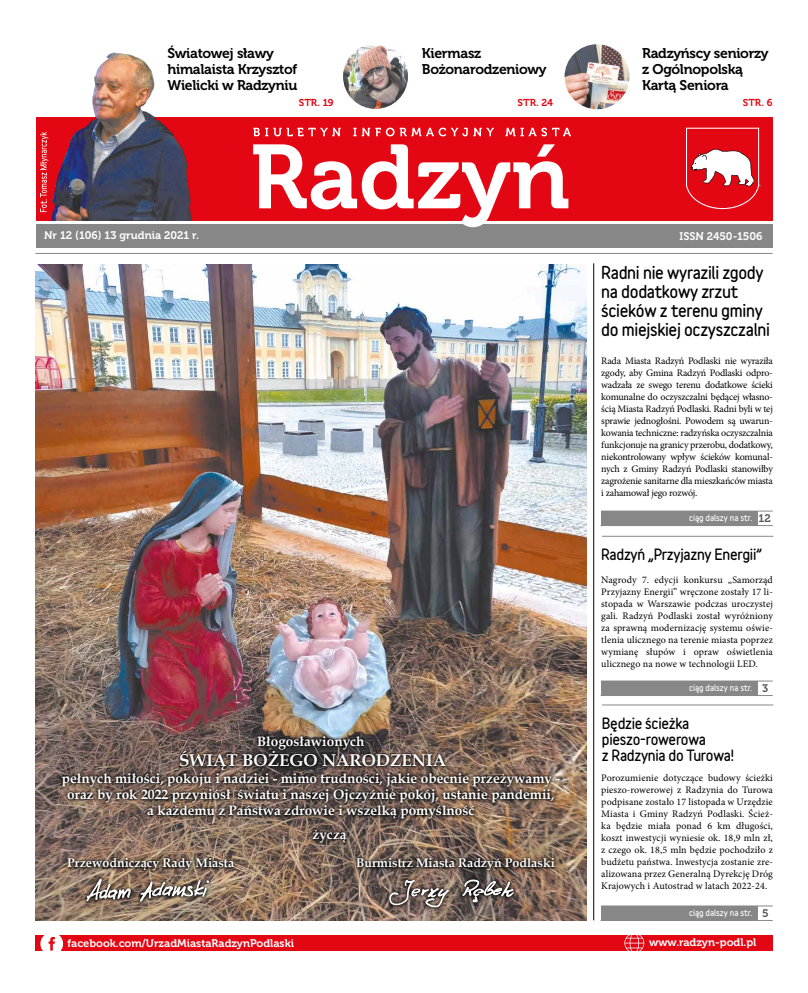
<style>
.page{position:relative;width:808px;height:993px;background:#fff}
.page>*{position:absolute;margin:0;border:0;box-sizing:border-box;transform-origin:0 0}
.t1{font:700 17px "Book Antiqua";color:#fff}
.t2{font:900 16px/19px "Variable";letter-spacing:-.02em;color:#000}
.t3{font:14px/16px "Museo 700";letter-spacing:-.02em;color:#000}
.t4{font:900 14px/16px "Variable";letter-spacing:-.02em;color:#000}
.t5{font:700 13.6px/16.3px "Book Antiqua";color:#fff;text-align:center}
.t6{font:700 12.5px "Book Antiqua";color:#fff}
.t7{font:11px "Museo 700";color:#fff}
.t8{font:11px "Museo 700";color:#575756}
.t9{font:10px/12px "Minion Pro";letter-spacing:.005em;color:#000;text-align:justify}
.t10{font:10px "Museo 700";color:#e30613}
.t11{font:900 8px "Variable";color:#fff}
</style>
<div class="page">
<hr style="left:602px;top:535px;width:171px;height:1px;background:#878787">
<hr style="left:602px;top:704px;width:171px;height:1px;background:#878787">
<div style="left:36px;top:117px;width:736px;height:103px;background:#e30613"></div>
<div style="left:36px;top:224px;width:736px;height:24px;background:#878787"></div>
<hr style="left:35px;top:253px;width:737px;height:1px;background:#878787">
<svg style="left:686px;top:128px;width:73px;height:81px"></svg>
<div style="left:35px;top:935px;width:737px;height:15px;background:#e30613"></div>
<svg style="left:40px;top:935px;width:23px;height:16px"></svg>
<svg style="left:624px;top:935px;width:20px;height:16px"></svg>
<svg style="left:253px;top:127px;width:318px;height:9px"></svg>
<svg style="left:253px;top:144px;width:315px;height:83px"></svg>
<hr style="left:601px;top:680px;width:172px;height:1px;background:#878787">
<hr style="left:600px;top:694px;width:173px;height:1px;background:#878787">
<div style="left:600px;top:680px;width:157px;height:15px;background:#878787"></div>
<hr style="left:601px;top:905px;width:172px;height:1px;background:#878787">
<hr style="left:600px;top:919px;width:173px;height:1px;background:#878787">
<div style="left:600px;top:905px;width:157px;height:15px;background:#878787"></div>
<hr style="left:601px;top:510px;width:172px;height:1px;background:#878787">
<hr style="left:600px;top:525px;width:173px;height:1px;background:#878787">
<div style="left:600px;top:511px;width:157px;height:14px;background:#878787"></div>
<hr style="left:593px;top:263px;width:1px;height:657px;background:#000">
<img style="left:343px;top:44px;width:65px;height:65px;border-radius:32px">
<img style="left:564px;top:44px;width:65px;height:65px;border-radius:32px">
<img style="left:42px;top:52px;width:150px;height:168px">
<svg style="left:40px;top:132px;width:8px;height:80px"></svg>
<img style="left:35px;top:264px;width:551px;height:656px">
<img style="left:39px;top:884px;width:544px;height:28px">
<img style="left:39px;top:730px;width:544px;height:154px">
<svg style="left:389px;top:879px;width:60px;height:28px;background:#847670"></svg>
<svg style="left:462px;top:879px;width:52px;height:23px"></svg>
<svg style="left:86px;top:878px;width:45px;height:22px"></svg>
<svg style="left:140px;top:879px;width:69px;height:22px"></svg>
<h3 class="t3" style="left:167px;top:45px;width:131px">Światowej sławy himalaista Krzysztof<br>Wielicki w Radzyniu</h3>
<h3 class="t3" style="left:422px;top:45px;width:126px">Kiermasz<br>Bożonarodzeniowy</h3>
<h3 class="t3" style="left:642px;top:45px;width:128px">Radzyńscy seniorzy z Ogólnopolską<br>Kartą Seniora</h3>
<p class="t10" style="left:299px;top:97px;width:36px">STR. 19</p>
<p class="t10" style="left:518px;top:97px;width:37px">STR. 24</p>
<p class="t10" style="left:743px;top:97px;width:31px">STR. 6</p>
<p class="t7" style="left:44px;top:229px;width:156px">Nr 12 (106) 13 grudnia 2021 r.</p>
<h3 class="t5" style="left:257px;top:732px;width:109px">Błogosławionych</h3>
<h1 class="t1" style="left:179px;top:748px;width:268px">ŚWIĄT BOŻEGO NARODZENIA</h1>
<h3 class="t5" style="left:62px;top:769px;width:500px">pełnych miłości, pokoju i nadziei - mimo trudności, jakie obecnie przeżywamy - oraz by rok 2022 przyniósł światu i naszej Ojczyźnie pokój, ustanie pandemii,<br>a każdemu z Państwa zdrowie i wszelką pomyślność</h3>
<h3 class="t5" style="left:313px;top:825px;width:36px">życzą</h3>
<p class="t6" style="left:67px;top:854px;width:169px">Przewodniczący Rady Miasta</p>
<p class="t6" style="left:356px;top:854px;width:200px">Burmistrz Miasta Radzyń Podlaski</p>
<p class="t7" style="left:680px;top:229px;width:84px">ISSN 2450-1506</p>
<h2 class="t2" style="left:601px;top:263px;width:170px">Radni nie wyrazili zgody na dodatkowy zrzut ścieków z terenu gminy do miejskiej oczyszczalni</h2>
<p class="t9" style="left:601px;top:355px;width:173px">Rada Miasta Radzyń Podlaski nie wyraziła zgody, aby Gmina Radzyń Podlaski odpro&shy;wadzała ze swego terenu dodatkowe ścieki komunalne do oczyszczalni będącej własno&shy;ścią Miasta Radzyń Podlaski. Radni byli w tej sprawie jednogłośni. Powodem są uwarun&shy;kowania techniczne: radzyńska oczyszczalnia funkcjonuje na granicy przerobu, dodatkowy, niekontrolowany wpływ ścieków komunal&shy;nych z Gminy Radzyń Podlaski stanowiłby zagrożenie sanitarne dla mieszkańców miasta i zahamował jego rozwój.</p>
<p class="t8" style="left:759px;top:512px;width:14px">12</p>
<p class="t11" style="left:689px;top:511px;width:64px">ciąg dalszy na str.</p>
<h3 class="t4" style="left:601px;top:546px;width:162px">Radzyń „Przyjazny Energii”</h3>
<p class="t9" style="left:601px;top:574px;width:173px">Nagrody 7. edycji konkursu „Samorząd Przyjazny Energii” wręczone zostały 17 li&shy;stopada w Warszawie podczas uroczystej gali. Radzyń Podlaski został wyróżniony za sprawną modernizację systemu oświe&shy;tlenia ulicznego na terenie miasta poprzez wymianę słupów i opraw oświetlenia ulicznego na nowe w technologii LED.</p>
<p class="t11" style="left:689px;top:681px;width:64px">ciąg dalszy na str.</p>
<p class="t8" style="left:762px;top:682px;width:8px">3</p>
<h3 class="t4" style="left:602px;top:714px;width:133px">Będzie ścieżka pieszo-rowerowa<br>z Radzynia do Turowa!</h3>
<p class="t9" style="left:601px;top:771px;width:173px">Porozumienie dotyczące budowy ścieżki pieszo-rowerowej z Radzynia do Turowa podpisane zostało 17 listopada w Urzędzie Miasta i Gminy Radzyń Podlaski. Ścież&shy;ka będzie miała ponad 6 km długości, koszt inwestycji wyniesie ok. 18,9 mln zł, z czego ok. 18,5 mln będzie pochodziło z budżetu państwa. Inwestycja zostanie zre&shy;alizowana przez Generalną Dyrekcję Dróg Krajowych i Autostrad w latach 2022-24.</p>
<p class="t11" style="left:689px;top:906px;width:64px">ciąg dalszy na str.</p>
<p class="t8" style="left:762px;top:906px;width:8px">5</p>
<p class="t7" style="left:68px;top:936px;width:228px">facebook.com/UrzadMiastaRadzynPodlaski</p>
<p class="t7" style="left:649px;top:935px;width:109px">www.radzyn-podl.pl</p>
</div>
